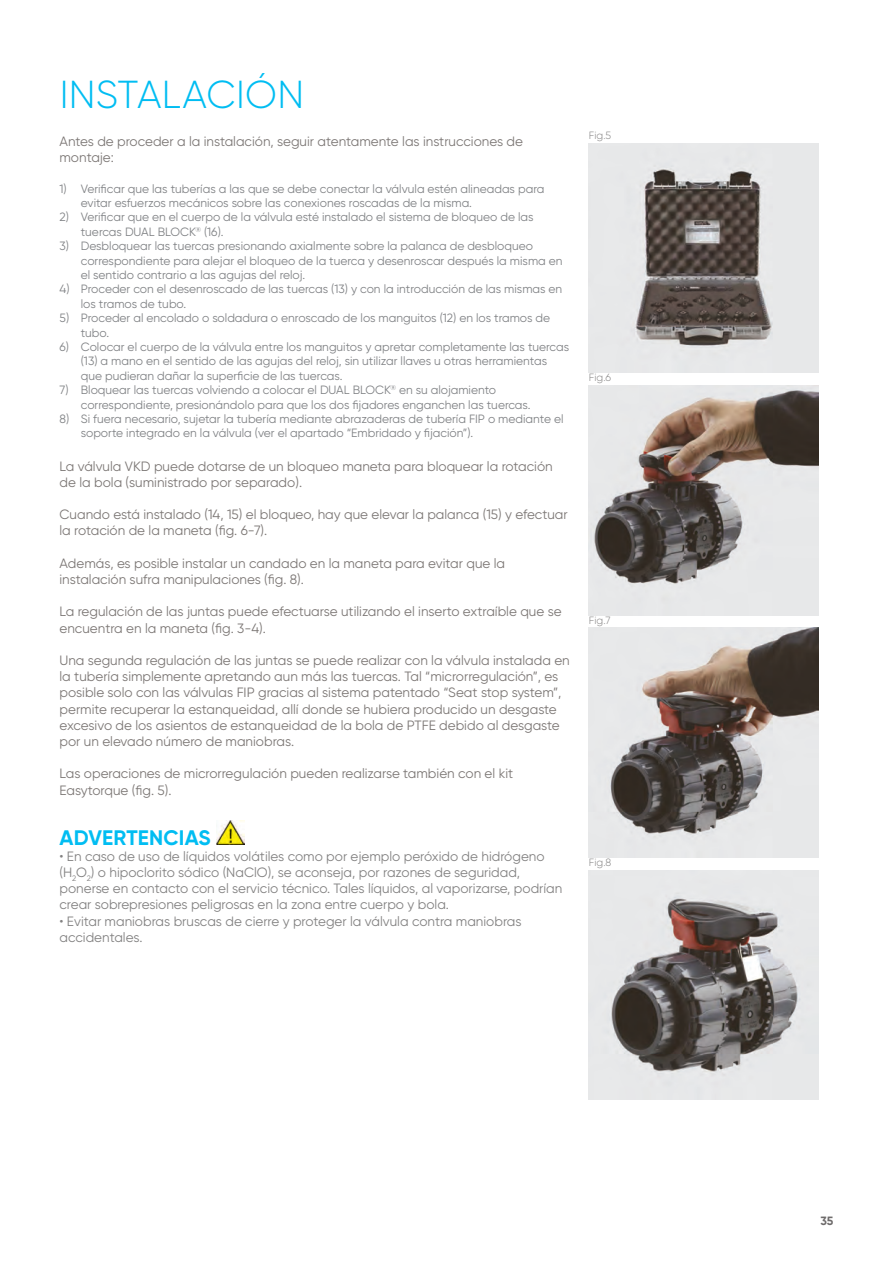
<style>
.page{position:relative;width:893px;height:1263px;background:#fff}
.page>*{position:absolute;margin:0;border:0;box-sizing:border-box;transform-origin:0 0}
.C-N-Titolo{font:300 39px "Gilroy";letter-spacing:.01em;color:#01bdf2}
.C-11-1-Sottotitolo{font:700 21px "Gilroy";letter-spacing:.01em;color:#01bdf2}
.C-10-1-Testo{font:13.5px/16.2px "Gilroy";color:#7c7775}
.C-11-1-Sottotitolo-2{font:13.5px/16.2px "Gilroy";color:#828181}
.C-11-1-Testo{font:13.5px/16.2px "Gilroy";color:#828181}
.t1{font:12px/14.4px "Gilroy";color:#808285}
.t2{font:700 12px "Gilroy";color:#6e6b6b}
.C-10-1-Img_didascali{font:300 10.5px "Gilroy";color:#828181}
</style>
<div class="page">
<img style="left:216px;top:820px;width:29px;height:24px">
<img style="left:589px;top:143px;width:230px;height:230px">
<img style="left:589px;top:386px;width:230px;height:229px">
<img style="left:589px;top:628px;width:230px;height:229px">
<img style="left:589px;top:870px;width:230px;height:230px">
<p class="C-N-Titolo" style="left:60px;top:71px;width:246px">INSTALACIÓN</p>
<p class="C-10-1-Testo" style="left:60px;top:133px;width:465px">Antes de proceder a la instalación, seguir atentamente las instrucciones de montaje:</p>
<p class="t1" style="left:81px;top:181px;width:465px;text-indent:-21px">1) Verificar que las tuberías a las que se debe conectar la válvula estén alineadas para evitar esfuerzos mecánicos sobre las conexiones roscadas de la misma.</p>
<p class="t1" style="left:81px;top:210px;width:454px;text-indent:-21px">2) Verificar que en el cuerpo de la válvula esté instalado el sistema de bloqueo de las tuercas DUAL BLOCK<sup>®</sup> (16).</p>
<p class="t1" style="left:81px;top:239px;width:483px;text-indent:-21px">3) Desbloquear las tuercas presionando axialmente sobre la palanca de desbloqueo correspondiente para alejar el bloqueo de la tuerca y desenroscar después la misma en el sentido contrario a las agujas del reloj.</p>
<p class="t1" style="left:81px;top:282px;width:483px;text-indent:-21px">4) Proceder con el desenroscado de las tuercas (13) y con la introducción de las mismas en los tramos de tubo.</p>
<p class="t1" style="left:81px;top:311px;width:471px;text-indent:-21px">5) Proceder al encolado o soldadura o enroscado de los manguitos (12) en los tramos de tubo.</p>
<p class="t1" style="left:81px;top:339px;width:490px;text-indent:-21px">6) Colocar el cuerpo de la válvula entre los manguitos y apretar completamente las tuercas (13) a mano en el sentido de las agujas del reloj, sin utilizar llaves u otras herramientas que pudieran dañar la superficie de las tuercas.</p>
<p class="t1" style="left:81px;top:383px;width:451px;text-indent:-21px">7) Bloquear las tuercas volviendo a colocar el DUAL BLOCK<sup>®</sup> en su alojamiento correspondiente, presionándolo para que los dos fijadores enganchen las tuercas.</p>
<p class="t1" style="left:81px;top:411px;width:484px;text-indent:-21px">8) Si fuera necesario, sujetar la tubería mediante abrazaderas de tubería FIP o mediante el soporte integrado en la válvula (ver el apartado “Embridado y fijación”).</p>
<p class="C-10-1-Testo" style="left:60px;top:458px;width:495px">La válvula VKD puede dotarse de un bloqueo maneta para bloquear la rotación de la bola (suministrado por separado).</p>
<p class="C-10-1-Testo" style="left:60px;top:506px;width:510px">Cuando está instalado (14, 15) el bloqueo, hay que elevar la palanca (15) y efectuar la rotación de la maneta (fig. 6-7).</p>
<p class="C-10-1-Testo" style="left:60px;top:555px;width:447px">Además, es posible instalar un candado en la maneta para evitar que la instalación sufra manipulaciones (fig. 8).</p>
<p class="C-10-1-Testo" style="left:60px;top:603px;width:503px">La regulación de las juntas puede efectuarse utilizando el inserto extraíble que se encuentra en la maneta (fig. 3-4).</p>
<p class="C-10-1-Testo" style="left:60px;top:652px;width:512px">Una segunda regulación de las juntas se puede realizar con la válvula instalada en la tubería simplemente apretando aun más las tuercas. Tal “microrregulación”, es posible solo con las válvulas FIP gracias al sistema patentado “Seat stop system”, permite recuperar la estanqueidad, allí donde se hubiera producido un desgaste excesivo de los asientos de estanqueidad de la bola de PTFE debido al desgaste por un elevado número de maniobras.</p>
<p class="C-10-1-Testo" style="left:60px;top:765px;width:455px">Las operaciones de microrregulación pueden realizarse también con el kit<br>Easytorque (fig. 5).</p>
<p class="C-11-1-Sottotitolo" style="left:60px;top:824px;width:153px">ADVERTENCIAS</p>
<p class="C-11-1-Sottotitolo-2" style="left:60px;top:848px;width:504px">• En caso de uso de líquidos volátiles como por ejemplo peróxido de hidrógeno (H<sub>2</sub>O<sub>2</sub>) o hipoclorito sódico (NaClO), se aconseja, por razones de seguridad, ponerse en contacto con el servicio técnico. Tales líquidos, al vaporizarse, podrían crear sobrepresiones peligrosas en la zona entre cuerpo y bola.</p>
<p class="C-11-1-Testo" style="left:60px;top:912px;width:464px">• Evitar maniobras bruscas de cierre y proteger la válvula contra maniobras accidentales.</p>
<p class="C-10-1-Img_didascali" style="left:589px;top:129px;width:24px">Fig.5</p>
<p class="C-10-1-Img_didascali" style="left:589px;top:371px;width:24px">Fig.6</p>
<p class="C-10-1-Img_didascali" style="left:589px;top:613px;width:23px">Fig.7</p>
<p class="C-10-1-Img_didascali" style="left:589px;top:856px;width:24px">Fig.8</p>
<p class="t2" style="left:820px;top:1213px;width:15px">35</p>
</div>
